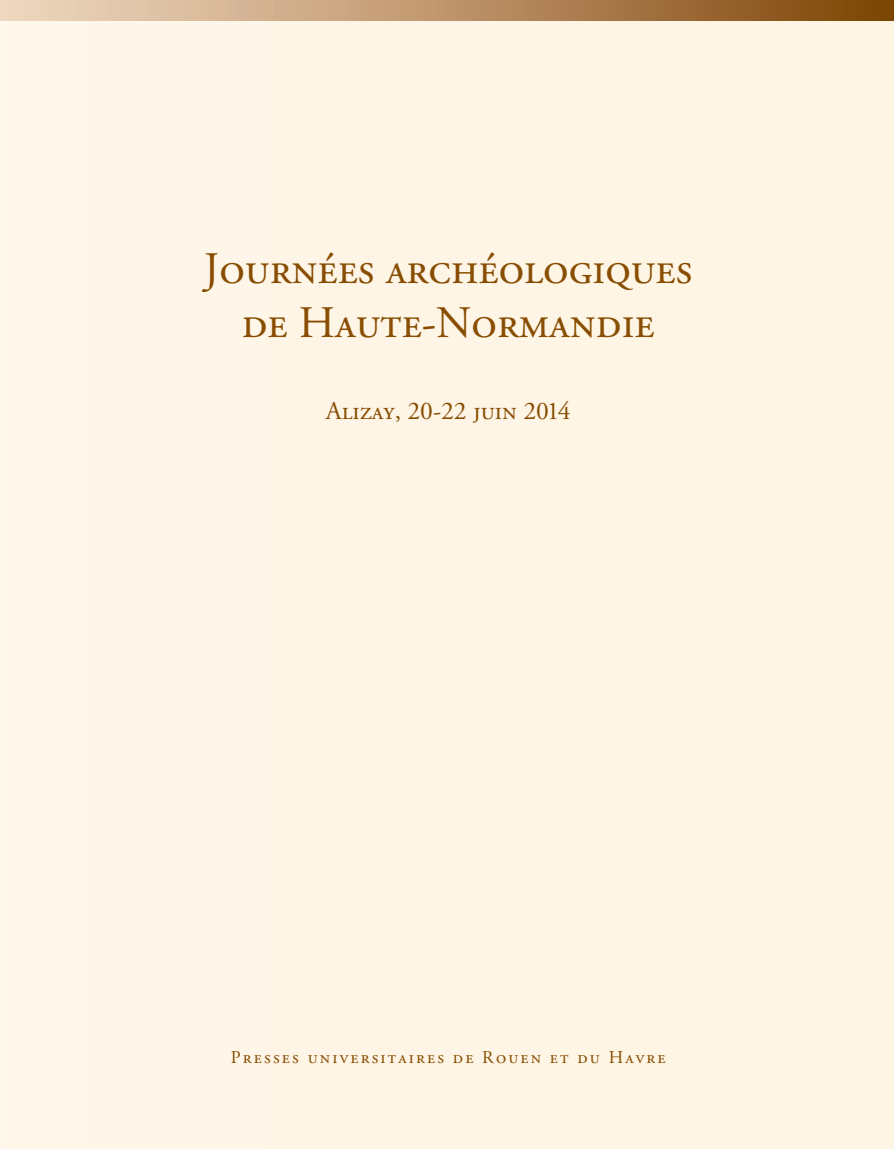
<style>
.page{position:relative;width:894px;height:1149px;background:#fff}
.page>*{position:absolute;margin:0;border:0;box-sizing:border-box;transform-origin:0 0}
.t1{font:45px/54px "Adobe Garamond Pro";color:#884d00;text-align:center}
.t2{font:25.5px "Adobe Garamond Pro";color:#884d00}
.t3{font:18px "Adobe Garamond Pro";letter-spacing:.12em;color:#884d00}
</style>
<div class="page">
<div style="left:0;top:0;width:893px;height:1149px;background:#fef5e6"></div>
<div style="left:0;top:0;width:893px;height:20px;background:linear-gradient(to right,#f4ddc8,#814709)"></div>
<p class="t1" style="left:204px;top:243px;width:490px">Journées archéologiques de Haute-Normandie</p>
<p class="t2" style="left:326px;top:396px;width:246px">Alizay, 20-22 juin 2014</p>
<p class="t3" style="left:231px;top:1046px;width:436px">Presses universitaires de Rouen et du Havre</p>
</div>
